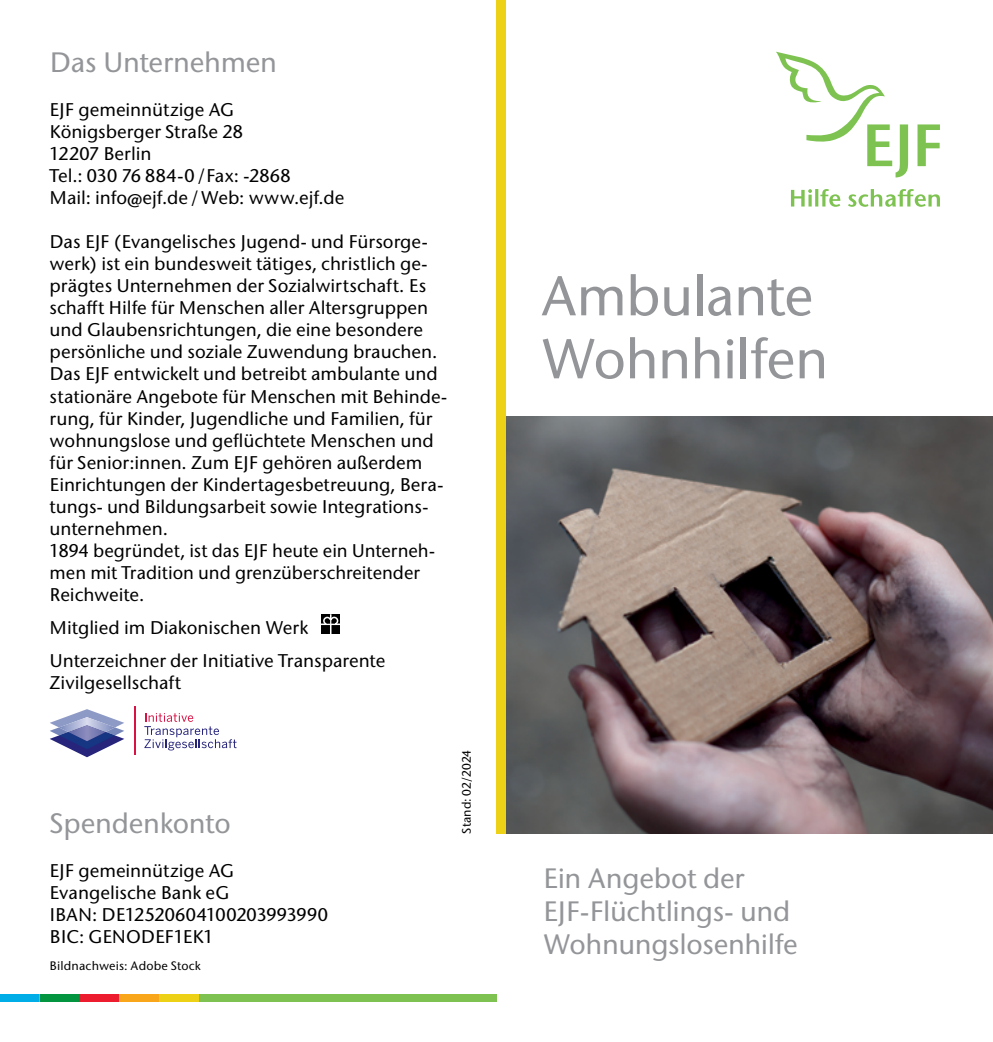
<style>
.page{position:relative;width:993px;height:1042px;background:#fff}
.page>*{position:absolute;margin:0;border:0;box-sizing:border-box;transform-origin:0 0}
.t1{font:500 56px/63px "Stone Sans ITC";letter-spacing:-.02em;color:#939598}
.t2{font:500 28px/33.1px "Stone Sans ITC";letter-spacing:-.01em;color:#939598}
.t3{font:500 18.38px/22.1px "Stone Sans ITC";letter-spacing:-.005em;color:#000}
.t4{font:500 12.25px "Stone Sans ITC";letter-spacing:.01em;color:#000}
</style>
<div class="page">
<img style="left:506px;top:417px;width:486px;height:416px">
<div style="left:496px;top:0;width:10px;height:833px;background:#ecd116"></div>
<svg style="left:791px;top:189px;width:148px;height:18px"></svg>
<svg style="left:776px;top:52px;width:163px;height:125px"></svg>
<svg style="left:50px;top:709px;width:74px;height:48px"></svg>
<img style="left:59px;top:717px;width:56px;height:15px">
<img style="left:68px;top:725px;width:38px;height:16px">
<svg style="left:144px;top:713px;width:92px;height:37px"></svg>
<hr style="left:135px;top:706px;width:1px;height:49px;background:#d71345">
<svg style="left:321px;top:614px;width:19px;height:20px"></svg>
<div style="left:0;top:994px;width:40px;height:8px;background:#00ade6"></div>
<div style="left:40px;top:994px;width:39px;height:8px;background:#03953f"></div>
<div style="left:79px;top:994px;width:40px;height:8px;background:#ed1c2f"></div>
<div style="left:119px;top:994px;width:40px;height:8px;background:#faa61a"></div>
<div style="left:159px;top:994px;width:39px;height:8px;background:#ecd116"></div>
<div style="left:198px;top:994px;width:298px;height:8px;background:#7ec352"></div>
<h2 class="t2" style="left:50px;top:46px;width:229px">Das Unternehmen</h2>
<p class="t3" style="left:50px;top:99px;width:296px">EJF gemeinnützige AG<br>Königsberger Straße 28<br>12207 Berlin<br>Tel.: 030 76 884-0 / Fax: -2868<br>Mail: info@ejf.de / Web: www.ejf.de</p>
<p class="t3" style="left:50px;top:231px;width:399px">Das EJF (Evangelisches Jugend- und Fürsorge&shy;werk) ist ein bundesweit tätiges, christlich ge&shy;prägtes Unternehmen der Sozialwirtschaft. Es schafft Hilfe für Menschen aller Altersgruppen und Glaubensrichtungen, die eine besondere persönliche und soziale Zuwendung brauchen.<br>Das EJF entwickelt und betreibt ambulante und stationäre Angebote für Menschen mit Behinde&shy;rung, für Kinder, Jugendliche und Familien, für wohnungslose und geflüchtete Menschen und für Senior:innen. Zum EJF gehören außerdem Einrichtungen der Kindertagesbetreuung, Bera&shy;tungs- und Bildungsarbeit sowie Integrations&shy;unternehmen.<br>1894 begründet, ist das EJF heute ein Unterneh&shy;men mit Tradition und grenzüberschreitender Reichweite.</p>
<p class="t3" style="left:50px;top:611px;width:337px;line-height:33.1px">Mitglied im Diakonischen Werk<br>Unterzeichner der Initiative Transparente</p>
<p class="t3" style="left:50px;top:672px;width:133px">Zivilgesellschaft</p>
<h2 class="t2" style="left:50px;top:806px;width:182px">Spendenkonto</h2>
<p class="t3" style="left:50px;top:859px;width:279px">EJF gemeinnützige AG<br>Evangelische Bank eG<br>IBAN: DE12520604100203993990<br>BIC: GENODEF1EK1</p>
<p class="t4" style="left:50px;top:958px;width:153px">Bildnachweis: Adobe Stock</p>
<p class="t4" style="left:459px;top:833px;width:85px;rotate:-90deg">Stand: 02/2024</p>
<h1 class="t1" style="left:540px;top:265px;width:289px">Ambulante<br>Wohnhilfen</h1>
<h2 class="t2" style="left:543px;top:862px;width:256px">Ein Angebot der<br>EJF-Flüchtlings- und<br>Wohnungslosenhilfe</h2>
</div>
